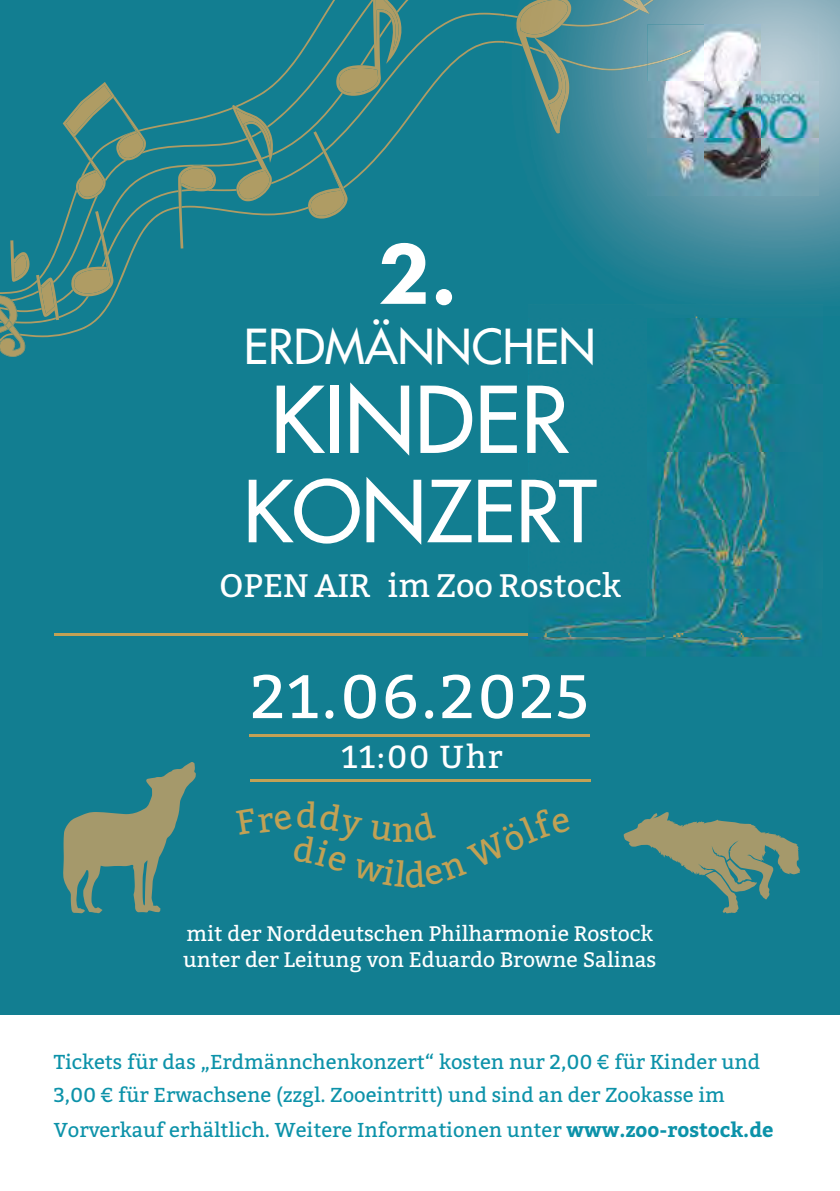
<style>
.page{position:relative;width:840px;height:1191px;background:#fff}
.page>*{position:absolute;margin:0;border:0;box-sizing:border-box;transform-origin:0 0}
.t1{font:500 89.2px "Futura Std";color:#fff}
.t2{font:800 89.2px "Futura PT";color:#fff}
.t3{font:500 83px "Futura Std";color:#fff}
.t4{font:61.2px "Bitter";color:#fff}
.t5{font:500 47px "Futura Std";color:#fff}
.t6{font:32.6px "Bitter";color:#fff}
.t7{font:31.8px "Bitter";color:#fff}
.t8{font:21px/25.8px "Bitter";color:#fff}
.t9{font:20.2px/34px "Bitter";color:#0c92a9}
.s1{font-weight:700}
</style>
<div class="page">
<div style="left:0;top:0;width:839px;height:1014px;background:#127e91"></div>
<svg style="left:30px;top:41px;width:474px;height:297px"></svg>
<svg style="left:0;top:240px;width:30px;height:117px"></svg>
<svg style="left:36px;top:275px;width:23px;height:45px"></svg>
<svg style="left:71px;top:211px;width:42px;height:85px"></svg>
<svg style="left:178px;top:165px;width:38px;height:83px"></svg>
<svg style="left:63px;top:82px;width:83px;height:117px"></svg>
<svg style="left:308px;top:131px;width:39px;height:88px"></svg>
<svg style="left:336px;top:0;width:66px;height:96px"></svg>
<svg style="left:232px;top:105px;width:41px;height:96px"></svg>
<svg style="left:63px;top:762px;width:133px;height:151px"></svg>
<svg style="left:623px;top:812px;width:176px;height:101px"></svg>
<hr style="left:54px;top:633px;width:716px;height:3px;background:#c2a155">
<img style="left:530px;top:317px;width:276px;height:339px">
<img style="left:528px;top:633px;width:242px;height:3px">
<hr style="left:249px;top:734px;width:340px;height:3px;background:#c2a155">
<hr style="left:250px;top:778px;width:340px;height:3px;background:#c2a155">
<img style="left:538px;top:0;width:301px;height:317px">
<img style="left:504px;top:0;width:149px;height:27px">
<img style="left:504px;top:41px;width:143px;height:29px">
<img style="left:515px;top:0;width:56px;height:133px">
<img style="left:622px;top:0;width:27px;height:14px">
<img style="left:647px;top:25px;width:171px;height:171px">
<img style="left:647px;top:49px;width:44px;height:16px">
<h1 class="t2" style="left:377px;top:218px;width:80px">2.</h1>
<h3 class="t5" style="left:243px;top:317px;width:353px">ERDMÄNNCHEN</h3>
<h1 class="t1" style="left:270px;top:364px;width:300px">KINDER</h1>
<h2 class="t3" style="left:242px;top:459px;width:355px">KONZERT</h2>
<h3 class="t6" style="left:219px;top:565px;width:403px">OPEN AIR im Zoo Rostock</h3>
<h3 class="t4" style="left:250px;top:658px;width:340px">21.06.2025</h3>
<h3 class="t7" style="left:341px;top:736px;width:163px">11:00 Uhr</h3>
<p class="t8" style="left:183px;top:921px;width:474px">mit der Norddeutschen Philharmonie Rostock unter der Leitung von Eduardo Browne Salinas</p>
<p class="t9" style="left:54px;top:1044px;width:721px">Tickets für das „Erdmännchenkonzert“ kosten nur 2,00 € für Kinder und<br>3,00 € für Erwachsene (zzgl. Zooeintritt) und sind an der Zookasse im<br>Vorverkauf erhältlich. Weitere Informationen unter <span class="s1">www.zoo-rostock.de</span></p>
</div>
